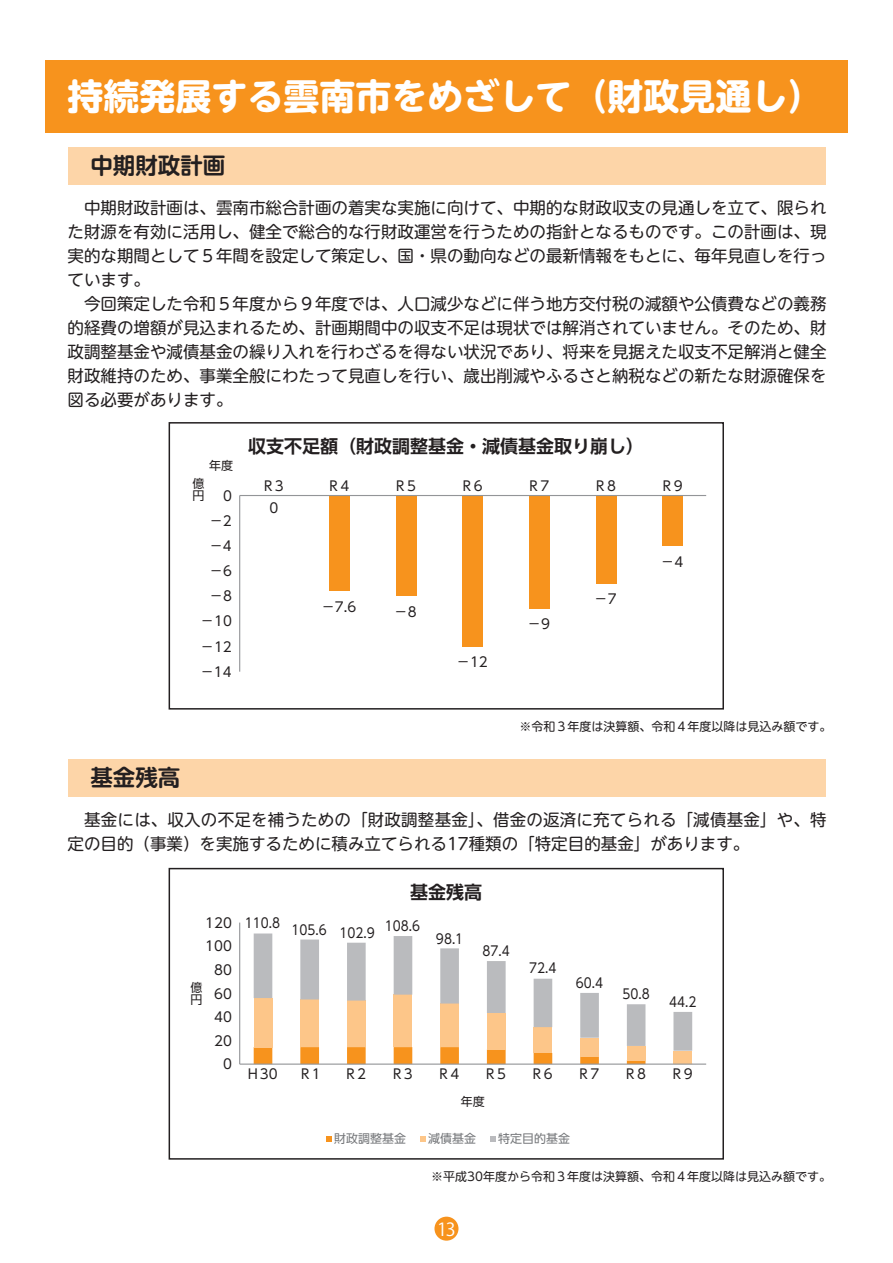
<style>
.page{position:relative;width:893px;height:1263px;background:#fff}
.page>*{position:absolute;margin:0;border:0;box-sizing:border-box;transform-origin:0 0}
.t1{font:700 36px "UD Shin M Go Pro";color:#fff}
.t2{font:700 22.5px "UD Shin M Go Pro De";color:#231f20}
.t3{font:700 18px "UD Shin Go Pro De";color:#231f20}
.t4{font:18px "Koz Go Pro";color:#fff}
.t5{font:16.5px/24px "UD Shin M Go Pro";color:#231f20}
.t6{font:13.5px "UD Shin Go Pro";color:#231f20}
.t7{font:13.5px "UD Shin Go Pro";color:#231f20;scale:.9 1}
.t8{font:12px "UD Shin M Go Pro";color:#231f20}
.t9{font:12px "UD Shin Go Pro";color:#76787b}
.t10{font:12px/12px "UD Shin Go Pro";color:#231f20}
</style>
<div class="page">
<div style="left:434px;top:1217px;width:24px;height:24px;background:#f7931d;border-radius:50%"></div>
<div style="left:45px;top:60px;width:803px;height:72px;background:#f7931d"></div>
<div style="left:329px;top:495px;width:21px;height:96px;background:#f7931d"></div>
<div style="left:396px;top:495px;width:21px;height:101px;background:#f7931d"></div>
<div style="left:462px;top:495px;width:21px;height:151px;background:#f7931d"></div>
<div style="left:529px;top:495px;width:21px;height:114px;background:#f7931d"></div>
<div style="left:596px;top:495px;width:21px;height:89px;background:#f7931d"></div>
<div style="left:662px;top:495px;width:21px;height:51px;background:#f7931d"></div>
<hr style="left:239px;top:495px;width:1px;height:177px;background:#939598">
<hr style="left:240px;top:495px;width:466px;height:1px;background:#939598">
<div style="left:169px;top:422px;width:555px;height:288px;border:2px solid #231f20"></div>
<svg style="left:254px;top:1051px;width:392px;height:12px"></svg>
<div style="left:673px;top:1051px;width:19px;height:12px;background:#fdc689"></div>
<div style="left:627px;top:1046px;width:18px;height:14px;background:#fdc689"></div>
<div style="left:580px;top:1038px;width:19px;height:18px;background:#fdc689"></div>
<div style="left:534px;top:1027px;width:18px;height:26px;background:#fdc689"></div>
<svg style="left:254px;top:933px;width:438px;height:118px"></svg>
<hr style="left:239px;top:922px;width:1px;height:142px;background:#939598">
<hr style="left:240px;top:1063px;width:466px;height:2px;background:#939598">
<svg style="left:327px;top:1136px;width:5px;height:5px"></svg>
<svg style="left:421px;top:1136px;width:5px;height:5px"></svg>
<svg style="left:491px;top:1136px;width:5px;height:5px"></svg>
<div style="left:169px;top:868px;width:555px;height:292px;border:2px solid #231f20"></div>
<div style="left:68px;top:147px;width:757px;height:37px;background:#fdd5a8"></div>
<div style="left:68px;top:759px;width:757px;height:37px;background:#fdd5a8"></div>
<h1 class="t1" style="left:68px;top:67px;width:757px">持続発展する雲南市をめざして（財政見通し）</h1>
<h2 class="t2" style="left:90px;top:147px;width:137px">中期財政計画</h2>
<p class="t5" style="left:68px;top:195px;width:760px">　中期財政計画は、雲南市総合計画の着実な実施に向けて、中期的な財政収支の見通しを立て、限られた財源を有効に活用し、健全で総合的な行財政運営を行うための指針となるものです。この計画は、現実的な期間として５年間を設定して策定し、国・県の動向などの最新情報をもとに、毎年見直しを行っています。<br>　今回策定した令和５年度から９年度では、人口減少などに伴う地方交付税の減額や公債費などの義務的経費の増額が見込まれるため、計画期間中の収支不足は現状では解消されていません。そのため、財政調整基金や減債基金の繰り入れを行わざるを得ない状況であり、将来を見据えた収支不足解消と健全財政維持のため、事業全般にわたって見直しを行い、歳出削減やふるさと納税などの新たな財源確保を図る必要があります。</p>
<p class="t10" style="left:209px;top:459px;width:25px">年度</p>
<p class="t10" style="left:192px;top:477px;width:13px">億円</p>
<p class="t6" style="left:223px;top:485px;width:10px">0</p>
<p class="t6" style="left:209px;top:510px;width:24px">－2</p>
<p class="t6" style="left:209px;top:535px;width:24px">－4</p>
<p class="t6" style="left:209px;top:560px;width:24px">－6</p>
<p class="t6" style="left:210px;top:585px;width:24px">－8</p>
<p class="t6" style="left:201px;top:610px;width:33px">－10</p>
<p class="t6" style="left:201px;top:636px;width:33px">－12</p>
<p class="t6" style="left:200px;top:661px;width:33px">－14</p>
<p class="t3" style="left:248px;top:432px;width:398px">収支不足額（財政調整基金・減債基金取り崩し）</p>
<p class="t6" style="left:261px;top:475px;width:24px">Ｒ3</p>
<p class="t6" style="left:327px;top:475px;width:24px">Ｒ4</p>
<p class="t6" style="left:394px;top:475px;width:24px">Ｒ5</p>
<p class="t6" style="left:460px;top:475px;width:24px">Ｒ6</p>
<p class="t6" style="left:527px;top:475px;width:24px">Ｒ7</p>
<p class="t6" style="left:594px;top:475px;width:24px">Ｒ8</p>
<p class="t6" style="left:660px;top:475px;width:24px">Ｒ9</p>
<p class="t6" style="left:270px;top:497px;width:10px">0</p>
<p class="t6" style="left:321px;top:596px;width:36px">－7.6</p>
<p class="t6" style="left:394px;top:601px;width:24px">－8</p>
<p class="t6" style="left:457px;top:651px;width:33px">－12</p>
<p class="t6" style="left:528px;top:613px;width:24px">－9</p>
<p class="t6" style="left:594px;top:588px;width:24px">－7</p>
<p class="t6" style="left:661px;top:550px;width:24px">－4</p>
<h2 class="t2" style="left:90px;top:759px;width:92px">基金残高</h2>
<p class="t8" style="left:519px;top:716px;width:314px">※令和３年度は決算額、令和４年度以降は見込み額です。</p>
<p class="t5" style="left:68px;top:807px;width:761px">　基金には、収入の不足を補うための「財政調整基金」、借金の返済に充てられる「減債基金」や、特定の目的（事業）を実施するために積み立てられる17種類の「特定目的基金」があります。</p>
<p class="t6" style="left:205px;top:912px;width:28px">120</p>
<p class="t6" style="left:205px;top:935px;width:28px">100</p>
<p class="t10" style="left:190px;top:981px;width:13px">億円</p>
<p class="t6" style="left:214px;top:959px;width:19px">80</p>
<p class="t6" style="left:214px;top:982px;width:19px">60</p>
<p class="t6" style="left:214px;top:1006px;width:19px">40</p>
<p class="t6" style="left:214px;top:1029px;width:19px">20</p>
<p class="t6" style="left:223px;top:1053px;width:10px">0</p>
<p class="t7" style="left:245px;top:912px;width:41px">110.8</p>
<p class="t3" style="left:410px;top:877px;width:73px">基金残高</p>
<p class="t7" style="left:291px;top:920px;width:94px">105.6 102.9</p>
<p class="t7" style="left:385px;top:914px;width:41px">108.6</p>
<p class="t7" style="left:436px;top:927px;width:32px">98.1</p>
<p class="t7" style="left:483px;top:940px;width:32px">87.4</p>
<p class="t7" style="left:529px;top:957px;width:32px">72.4</p>
<p class="t7" style="left:576px;top:972px;width:32px">60.4</p>
<p class="t7" style="left:622px;top:983px;width:32px">50.8</p>
<p class="t7" style="left:669px;top:991px;width:32px">44.2</p>
<p class="t6" style="left:246px;top:1063px;width:33px">Ｈ30</p>
<p class="t6" style="left:298px;top:1063px;width:24px">Ｒ1</p>
<p class="t6" style="left:344px;top:1063px;width:24px">Ｒ2</p>
<p class="t6" style="left:390px;top:1063px;width:24px">Ｒ3</p>
<p class="t6" style="left:437px;top:1063px;width:24px">Ｒ4</p>
<p class="t6" style="left:484px;top:1063px;width:24px">Ｒ5</p>
<p class="t6" style="left:530px;top:1063px;width:24px">Ｒ6</p>
<p class="t6" style="left:577px;top:1063px;width:24px">Ｒ7</p>
<p class="t6" style="left:623px;top:1063px;width:24px">Ｒ8</p>
<p class="t6" style="left:670px;top:1063px;width:24px">Ｒ9</p>
<p class="t10" style="left:461px;top:1095px;width:25px">年度</p>
<p class="t9" style="left:334px;top:1129px;width:73px">財政調整基金</p>
<p class="t9" style="left:428px;top:1129px;width:49px">減債基金</p>
<p class="t9" style="left:498px;top:1129px;width:73px">特定目的基金</p>
<p class="t8" style="left:431px;top:1166px;width:401px">※平成30年度から令和３年度は決算額、令和４年度以降は見込み額です。</p>
<p class="t4" style="left:437px;top:1217px;width:20px">13</p>
</div>
